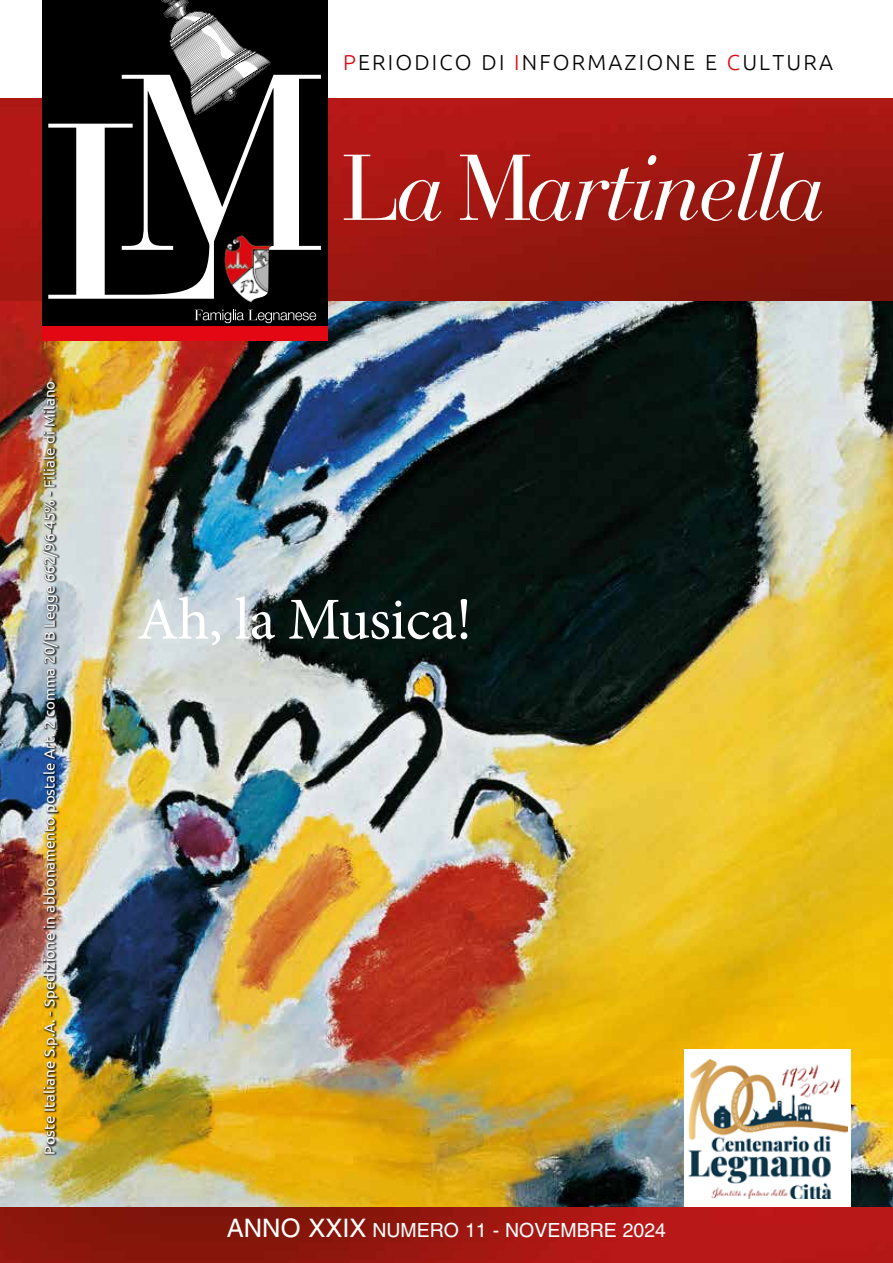
<style>
.page{position:relative;width:893px;height:1263px;background:#fff}
.page>*{position:absolute;margin:0;border:0;box-sizing:border-box;transform-origin:0 0}
.t1{font:italic 92.55px "Bauer Bodoni Std";letter-spacing:-.03em;color:#fff;scale:.95 1}
.t2{font:59.4px "Minion Pro";letter-spacing:-.01em;color:#fff}
.t3{font:300 21.75px "Ubuntu";letter-spacing:.1em;color:#000}
.t4{font:19.5px "Helvetica LT Std";color:#fff}
.t5{font:15px "Ubuntu";color:#fff}
.s1{color:#db0812}
.s2{font-style:normal}
.s3{font-size:25.5px}
</style>
<div class="page">
<img style="left:0;top:300px;width:893px;height:908px">
<img style="left:0;top:98px;width:893px;height:202px">
<div style="left:43px;top:0;width:285px;height:329px;background:#000"></div>
<div style="left:43px;top:327px;width:285px;height:14px;background:#e30613"></div>
<svg style="left:194px;top:310px;width:122px;height:13px"></svg>
<img style="left:245px;top:299px;width:10px;height:3px">
<svg style="left:48px;top:0;width:273px;height:299px"></svg>
<div style="left:42px;top:381px;width:18px;height:774px;background:#000;opacity:.75"></div>
<div style="left:684px;top:1049px;width:166px;height:160px;background:#fff"></div>
<img style="left:688px;top:1059px;width:160px;height:140px">
<img style="left:0;top:1208px;width:893px;height:55px">
<p class="t5" style="left:40px;top:1154px;width:775px;rotate:-90deg">Poste Italiane S.p.A. - Spedizione in abbonamento postale Art. 2 comma 20/B Legge 662/96-45% - Filiale di Milano</p>
<h3 class="t3" style="left:343px;top:49px;width:491px"><span class="s1">P</span>ERIODICO DI <span class="s1">I</span>NFORMAZIONE E <span class="s1">C</span>ULTURA</h3>
<h1 class="t1" style="left:342px;top:132px;width:511px"><span class="s2">L</span>a <span class="s2">M</span>artinella</h1>
<h2 class="t2" style="left:137px;top:580px;width:337px">Ah, la Musica!</h2>
<h3 class="t4" style="left:227px;top:1218px;width:441px"><span class="s3">ANNO XXIX</span> NUMERO 11 - NOVEMBRE 2024</h3>
</div>
